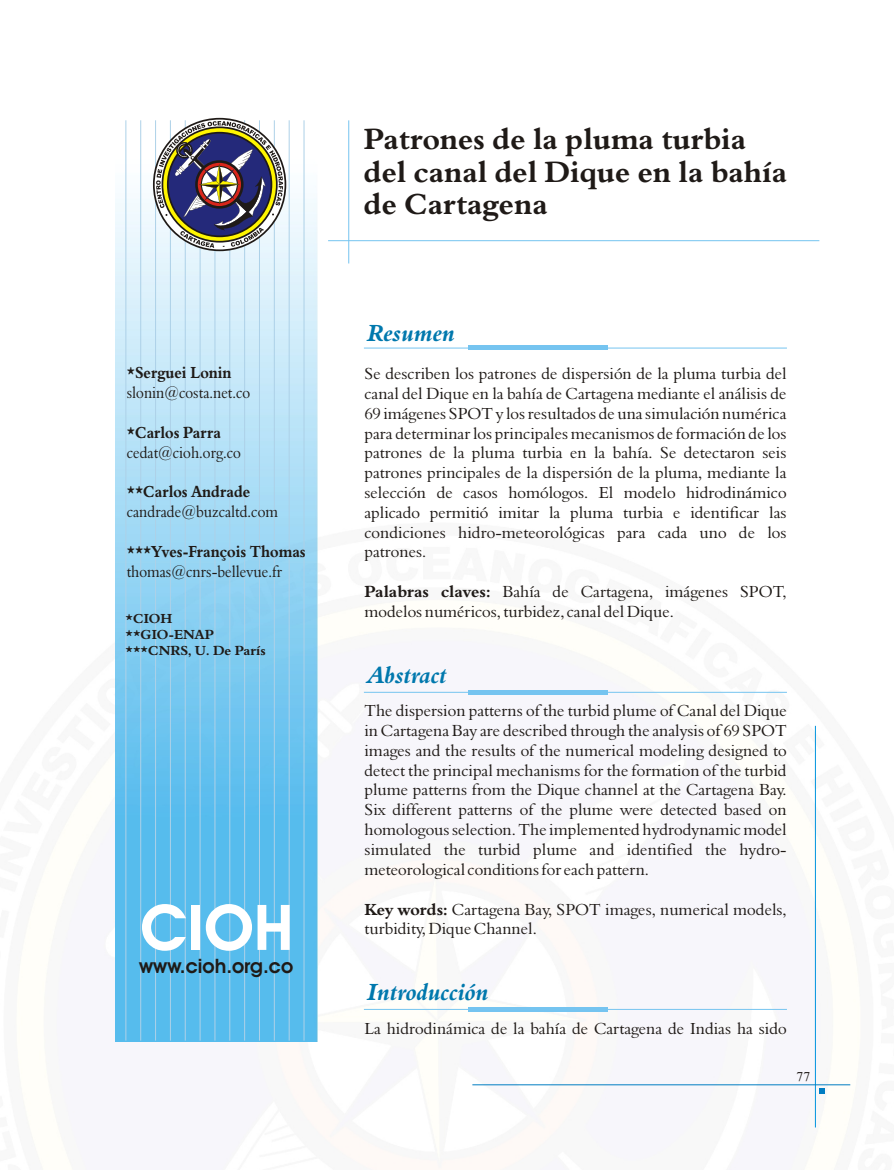
<style>
.page{position:relative;width:894px;height:1170px;background:#fff}
.page>*{position:absolute;margin:0;border:0;box-sizing:border-box;transform-origin:0 0}
.t1{font:700 63.3px "Avant Garde Bk BT";color:#fff}
.t2{font:700 30px/32.7px "Aldine 401 BT";color:#1f1a17}
.t3{font:italic 700 24px "Aldine 401 BT";color:#0078ad}
.t4{font:700 19.95px "Avant Garde Bk BT";color:#1f1a17}
.t5{font:16.5px/19.8px "Aldine 401 BT";color:#1f1a17;text-align:justify}
.t6{font:16.5px "Aldine 401 BT";color:#1f1a17;scale:.9 1}
.t7{font:700 16.5px "Aldine 401 BT";color:#1f1a17;scale:.9 1}
.t8{font:700 13.5px/16.4px "Aldine 401 BT";color:#1f1a17}
.t9{font:13.5px "Times New Roman";color:#1f1a17}
.s1{font-weight:700}
</style>
<div class="page">
<hr style="left:815px;top:726px;width:1px;height:401px;background:#0094de">
<hr style="left:472px;top:1085px;width:378px;height:1px;background:#007dc2">
<svg style="left:819px;top:1088px;width:6px;height:6px"></svg>
<hr style="left:364px;top:348px;width:423px;height:1px;background:#75c4f0">
<hr style="left:468px;top:346px;width:140px;height:4px;background:#75c4f0">
<hr style="left:364px;top:692px;width:423px;height:1px;background:#75c4f0">
<hr style="left:468px;top:690px;width:140px;height:4px;background:#75c4f0">
<img style="left:115px;top:120px;width:203px;height:921px">
<hr style="left:304px;top:120px;width:1px;height:921px;background:#add1e8">
<hr style="left:289px;top:120px;width:1px;height:921px;background:#add1e8">
<hr style="left:274px;top:120px;width:1px;height:921px;background:#add1e8">
<hr style="left:259px;top:120px;width:1px;height:921px;background:#add1e8">
<hr style="left:244px;top:120px;width:1px;height:921px;background:#add1e8">
<hr style="left:230px;top:120px;width:1px;height:921px;background:#add1e8">
<hr style="left:215px;top:120px;width:1px;height:921px;background:#add1e8">
<hr style="left:200px;top:120px;width:1px;height:921px;background:#add1e8">
<hr style="left:185px;top:120px;width:1px;height:921px;background:#add1e8">
<hr style="left:170px;top:120px;width:1px;height:921px;background:#add1e8">
<hr style="left:155px;top:120px;width:1px;height:921px;background:#add1e8">
<hr style="left:140px;top:120px;width:1px;height:921px;background:#add1e8">
<hr style="left:126px;top:120px;width:1px;height:921px;background:#add1e8">
<hr style="left:328px;top:240px;width:491px;height:1px;background:#75c4f0">
<hr style="left:349px;top:120px;width:1px;height:143px;background:#75c4f0">
<hr style="left:364px;top:1009px;width:423px;height:1px;background:#75c4f0">
<hr style="left:468px;top:1007px;width:140px;height:4px;background:#75c4f0">
<svg style="left:153px;top:118px;width:133px;height:133px"></svg>
<p class="t7" style="left:127px;top:366px;width:118px">*Serguei Lonin</p>
<p class="t6" style="left:127px;top:386px;width:139px">slonin@costa.net.co</p>
<p class="t7" style="left:127px;top:425px;width:106px">*Carlos Parra</p>
<p class="t6" style="left:127px;top:445px;width:128px">cedat@cioh.org.co</p>
<p class="t7" style="left:127px;top:485px;width:139px">**Carlos Andrade</p>
<p class="t6" style="left:127px;top:505px;width:170px">candrade@buzcaltd.com</p>
<p class="t7" style="left:127px;top:545px;width:200px">***Yves-François Thomas</p>
<p class="t6" style="left:127px;top:564px;width:174px">thomas@cnrs-bellevue.fr</p>
<p class="t8" style="left:126px;top:611px;width:142px">*CIOH<br>**GIO-ENAP ***CNRS, U. De París</p>
<h1 class="t1" style="left:140px;top:902px;width:155px">CIOH</h1>
<p class="t4" style="left:139px;top:958px;width:156px">www.cioh.org.co</p>
<h2 class="t2" style="left:364px;top:125px;width:425px">Patrones de la pluma turbia del canal del Dique en la bahía de Cartagena</h2>
<h3 class="t3" style="left:368px;top:322px;width:89px">Resumen</h3>
<p class="t5" style="left:364px;top:365px;width:424px">Se describen los patrones de dispersión de la pluma turbia del canal del Dique en la bahía de Cartagena mediante el análisis de 69 imágenes SPOT y los resultados de una simulación numérica para determinar los principales mecanismos de formación de los patrones de la pluma turbia en la bahía. Se detectaron seis patrones principales de la dispersión de la pluma, mediante la selección de casos homólogos. El modelo hidrodinámico aplicado permitió imitar la pluma turbia e identificar las condiciones hidro-meteorológicas para cada uno de los patrones.</p>
<p class="t5" style="left:364px;top:583px;width:424px"><span class="s1">Palabras claves:</span> Bahía de Cartagena, imágenes SPOT, modelos numéricos, turbidez, canal del Dique.</p>
<h3 class="t3" style="left:368px;top:665px;width:81px">Abstract</h3>
<p class="t5" style="left:364px;top:702px;width:424px">The dispersion patterns of the turbid plume of Canal del Dique in Cartagena Bay are described through the analysis of 69 SPOT images and the results of the numerical modeling designed to detect the principal mechanisms for the formation of the turbid plume patterns from the Dique channel at the Cartagena Bay.<br>Six different patterns of the plume were detected based on homologous selection. The implemented hydrodynamic model simulated the turbid plume and identified the hydro&shy;meteorological conditions for each pattern.</p>
<p class="t5" style="left:364px;top:900px;width:424px"><span class="s1">Key words:</span> Cartagena Bay, SPOT images, numerical models, turbidity, Dique Channel.</p>
<h3 class="t3" style="left:368px;top:982px;width:123px">Introducción</h3>
<p class="t5" style="left:364px;top:1019px;width:424px">La hidrodinámica de la bahía de Cartagena de Indias ha sido</p>
<p class="t9" style="left:797px;top:1071px;width:15px">77</p>
</div>
